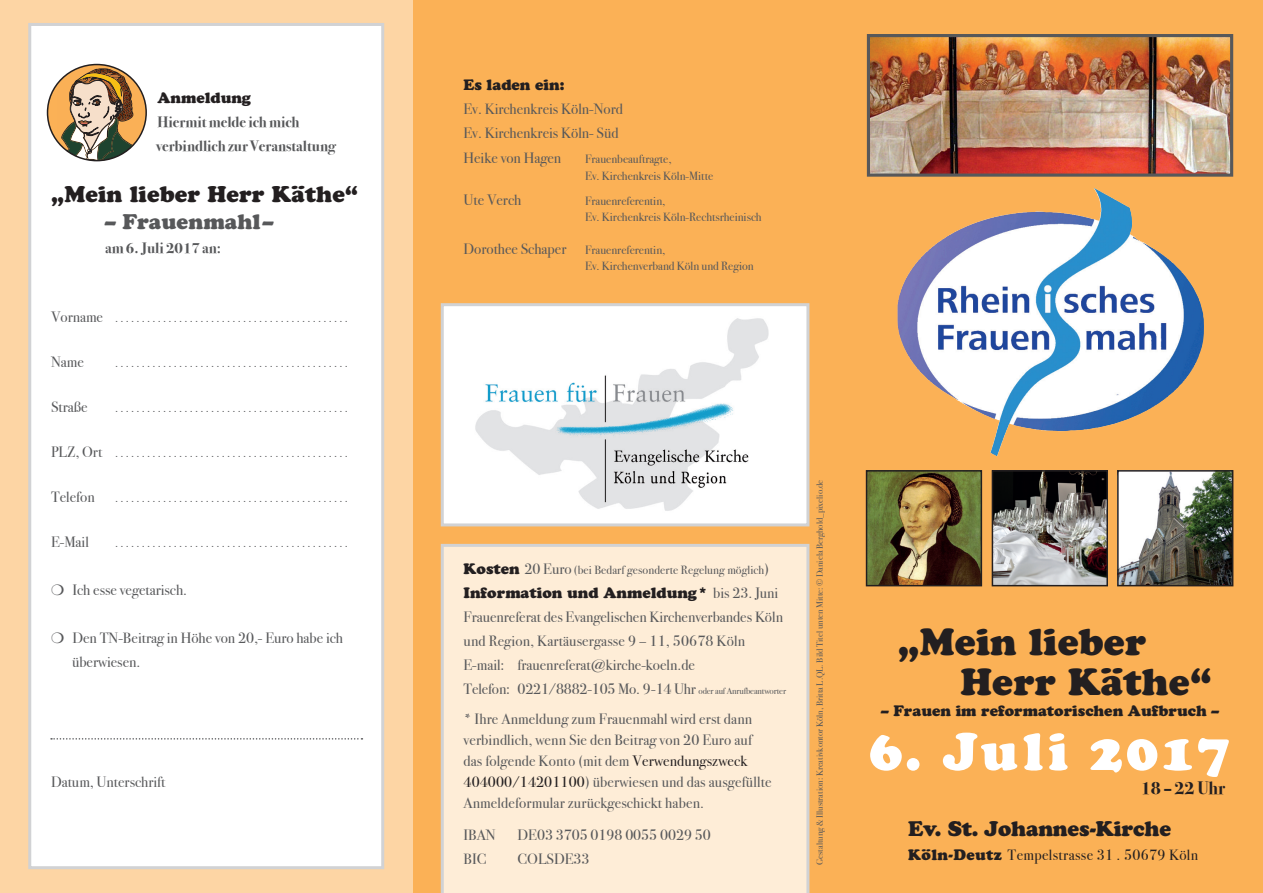
<style>
.page{position:relative;width:1263px;height:893px;background:#fff}
.page>*{position:absolute;margin:0;border:0;box-sizing:border-box;transform-origin:0 0}
.t1{font:52.5px "Cooper Black Std";letter-spacing:.05em;color:#fff}
.t2{font:37.5px/39.8px "Cooper Black Std";letter-spacing:.005em;color:#231f20}
.t3{font:22.5px "Cooper Black Std";letter-spacing:.005em;color:#231f20}
.t4{font:21px "Cooper Black Std";letter-spacing:-.01em;color:#231f20}
.t5{font:21px "Cooper Black Std";letter-spacing:.005em;color:#57585a}
.t6{font:700 18px "Bodoni Svty Two ITCTT";color:#231f20}
.t7{font:15px/24px "Bodoni Svty Two ITCTT";color:#57585a}
.t8{font:15px "Cooper Black Std";color:#231f20}
.t9{font:700 15px/24px "Bodoni Svty Two ITCTT";color:#57585a}
.t10{font:15px "Bodoni Svty Two ITCTT";letter-spacing:.025em;color:#231f20}
.t11{font:12px/16.5px "Bodoni Svty Two ITCTT";color:#57585a}
.t12{font:9px "Bodoni Svty Two ITCTT";color:#57585a}
.s1{font-size:15px}
.s2{font-family:"Cooper Black Std";font-size:15px;color:#231f20}
.s3{font-family:"Bodoni Svty Two ITCTT";color:#57585a}
.s4{font-size:9px}
.s5{color:#231f20}
.s6{font-family:"Cooper Black Std"}
</style>
<div class="page">
<div style="left:400px;top:0;width:450px;height:893px;background:#fbb156"></div>
<svg style="left:850px;top:0;width:413px;height:893px;background:#eeb46c"></svg>
<div style="left:441px;top:544px;width:368px;height:349px;background:#feedd7"></div>
<div style="left:0;top:0;width:412px;height:893px;background:#fdd5a4"></div>
<div style="left:28px;top:23px;width:356px;height:846px;background:#fff;border:3px solid #d1d2d4"></div>
<img style="left:869px;top:473px;width:110px;height:110px">
<div style="left:866px;top:470px;width:116px;height:116px;border:2px solid #231f20"></div>
<img style="left:1120px;top:473px;width:110px;height:110px">
<div style="left:1117px;top:470px;width:116px;height:116px;border:2px solid #231f20"></div>
<img style="left:995px;top:473px;width:110px;height:110px">
<div style="left:992px;top:470px;width:116px;height:116px;border:2px solid #231f20"></div>
<img style="left:902px;top:189px;width:199px;height:97px">
<div style="left:442px;top:305px;width:366px;height:220px;background:#fff"></div>
<img style="left:475px;top:318px;width:294px;height:193px">
<div style="left:441px;top:303px;width:368px;height:223px;border:3px solid #d1d2d4"></div>
<img style="left:871px;top:38px;width:358px;height:135px">
<div style="left:867px;top:34px;width:366px;height:143px;border:3px solid #57585a"></div>
<svg style="left:51px;top:738px;width:311px;height:2px"></svg>
<div style="left:48px;top:65px;width:98px;height:96px;background:#fbb156;border-radius:50%"></div>
<svg style="left:58px;top:65px;width:88px;height:97px"></svg>
<div style="left:47px;top:64px;width:100px;height:97px;border:2px solid #231f20;border-radius:50%"></div>
<p class="t8" style="left:158px;top:89px;width:95px">Anmeldung</p>
<p class="t9" style="left:156px;top:109px;width:181px">Hiermit melde ich mich verbindlich zur Veranstaltung</p>
<h3 class="t3" style="left:51px;top:180px;width:309px">„Mein lieber Herr Käthe“</h3>
<h3 class="t5" style="left:105px;top:209px;width:170px">– Frauenmahl–</h3>
<p class="t9" style="left:105px;top:235px;width:118px">am 6. Juli 2017 an:</p>
<p class="t11" style="left:51px;top:308px;width:298px"><span class="s1">Vorname</span> . . . . . . . . . . . . . . . . . . . . . . . . . . . . . . . . . . . . . . . . . . . .</p>
<p class="t7" style="left:51px;top:348px;width:34px">Name</p>
<p class="t11" style="left:115px;top:353px;width:234px">. . . . . . . . . . . . . . . . . . . . . . . . . . . . . . . . . . . . . . . . . . . .</p>
<p class="t7" style="left:51px;top:393px;width:38px">Straße</p>
<p class="t11" style="left:115px;top:398px;width:234px">. . . . . . . . . . . . . . . . . . . . . . . . . . . . . . . . . . . . . . . . . . . .</p>
<p class="t11" style="left:51px;top:443px;width:298px"><span class="s1">PLZ, Ort</span> . . . . . . . . . . . . . . . . . . . . . . . . . . . . . . . . . . . . . . . . . . . .</p>
<p class="t7" style="left:51px;top:483px;width:45px">Telefon</p>
<p class="t11" style="left:115px;top:488px;width:234px">. . . . . . . . . . . . . . . . . . . . . . . . . . . . . . . . . . . . . . . . . . . .</p>
<p class="t7" style="left:51px;top:528px;width:39px">E-Mail</p>
<p class="t11" style="left:115px;top:533px;width:234px">. . . . . . . . . . . . . . . . . . . . . . . . . . . . . . . . . . . . . . . . . . . .</p>
<p class="t7" style="left:51px;top:576px;width:135px">❍ Ich esse vegetarisch.</p>
<p class="t7" style="left:72px;top:624px;width:273px;text-indent:-21px">❍ Den TN-Beitrag in Höhe von 20,- Euro habe ich überwiesen.</p>
<p class="t7" style="left:51px;top:768px;width:116px">Datum, Unterschrift</p>
<p class="t8" style="left:463px;top:76px;width:103px">Es laden ein:</p>
<p class="t7" style="left:463px;top:95px;width:161px;line-height:24.5px">Ev. Kirchenkreis Köln-Nord<br>Ev. Kirchenkreis Köln- Süd<br>Heike von Hagen</p>
<p class="t11" style="left:585px;top:150px;width:130px">Frauenbeauftragte,<br>Ev. Kirchenkreis Köln-Mitte</p>
<p class="t7" style="left:463px;top:186px;width:59px">Ute Verch</p>
<p class="t11" style="left:585px;top:191px;width:178px">Frauenreferentin,<br>Ev. Kirchenkreis Köln-Rechtsrheinisch</p>
<p class="t11" style="left:585px;top:240px;width:170px;text-indent:-122px"><span class="s1">Dorothee Schaper</span> Frauenreferentin,<br>Ev. Kirchenverband Köln und Region</p>
<p class="t11" style="left:463px;top:561px;width:307px"><span class="s2">Kosten</span> <span class="s1">20 Euro</span> (bei Bedarf gesonderte Regelung möglich<span class="s1">)</span></p>
<p class="t8" style="left:463px;top:584px;width:316px">Information und Anmeldung* <span class="s3">bis 23. Juni</span></p>
<p class="t7" style="left:463px;top:604px;width:324px">Frauenreferat des Evangelischen Kirchenverbandes Köln und Region, Kartäusergasse 9 – 11, 50678 Köln E-mail: frauenreferat@kirche-koeln.de<br>Telefon: 0221/8882-105 Mo. 9-14 Uhr <span class="s4">oder auf Anrufbeantworter</span></p>
<p class="t7" style="left:463px;top:707px;width:310px;line-height:21px">* Ihre Anmeldung zum Frauenmahl wird erst dann verbindlich, wenn Sie den Beitrag von 20 Euro auf das folgende Konto (mit dem <span class="s5">Verwendungszweck 404000/14201100</span>) überwiesen und das ausgefüllte Anmeldeformular zurückgeschickt haben.</p>
<p class="t7" style="left:463px;top:822px;width:34px">IBAN</p>
<p class="t7" style="left:517px;top:822px;width:195px">DE03 3705 0198 0055 0029 50</p>
<p class="t7" style="left:463px;top:846px;width:25px">BIC</p>
<p class="t7" style="left:517px;top:846px;width:73px">COLSDE33</p>
<p class="t12" style="left:812px;top:865px;width:387px;rotate:-90deg">Gestaltung &amp; Illustration: Kreativkontor Köln, Britta L.QL. Bild Titel unten Mitte: © Daniela Berghold_pixelio.de</p>
<h2 class="t2" style="left:960px;top:622px;width:253px;text-indent:-63px">„Mein lieber<br>Herr Käthe“</h2>
<h1 class="t1" style="left:869px;top:720px;width:362px">6. Juli 2017</h1>
<p class="t6" style="left:1141px;top:773px;width:86px">18 – 22 Uhr</p>
<h3 class="t4" style="left:908px;top:816px;width:264px">Ev. St. Johannes-Kirche</h3>
<p class="t10" style="left:908px;top:843px;width:291px"><span class="s6">Köln-Deutz</span> Tempelstrasse 31 . 50679 Köln</p>
<p class="t8" style="left:881px;top:701px;width:339px">– Frauen im reformatorischen Aufbruch –</p>
</div>
